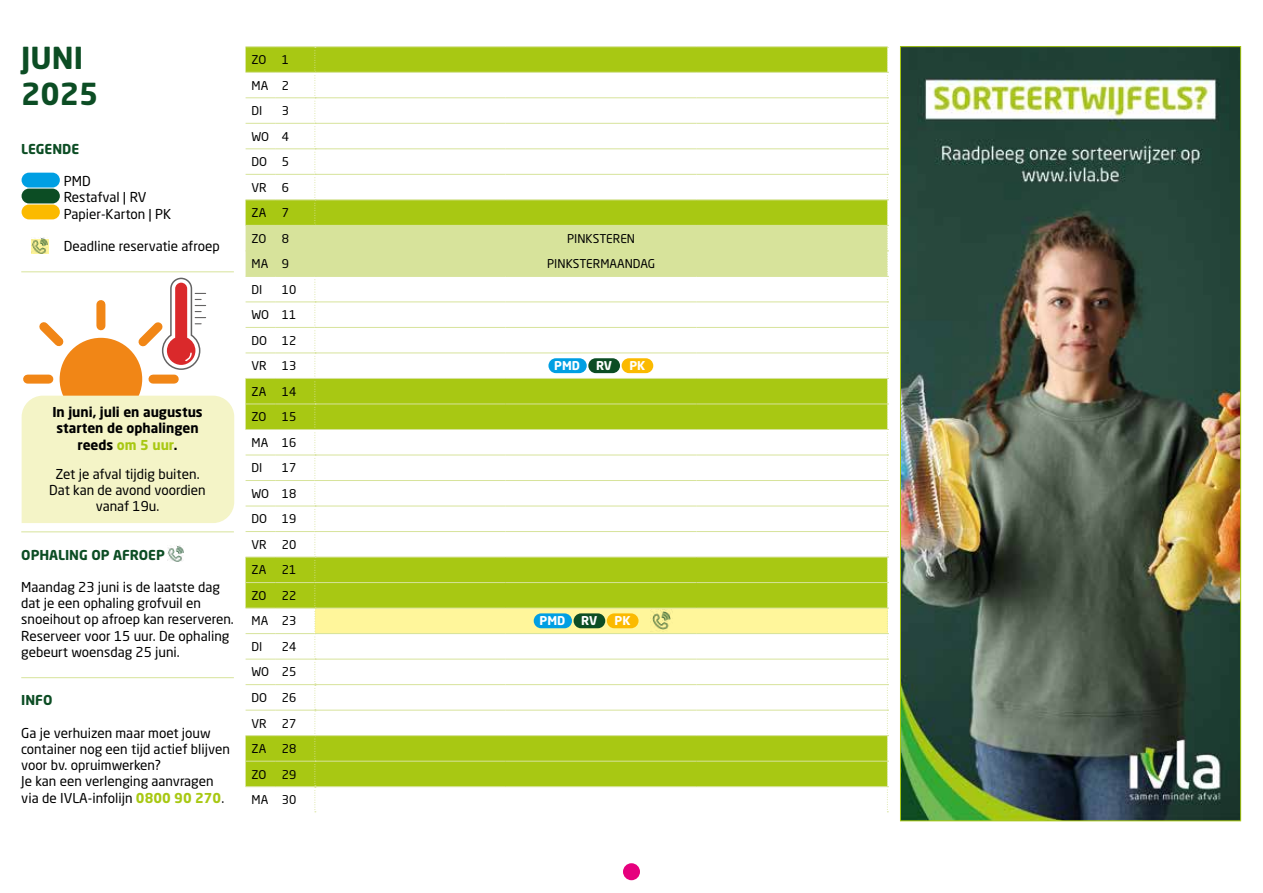
<style>
.page{position:relative;width:1263px;height:893px;background:#fff}
.page>*{position:absolute;margin:0;border:0;box-sizing:border-box;transform-origin:0 0}
.t1{font:700 30px/36px "Neo Sans W1 G";color:#0c4d24}
.t2{font:13.5px/16.2px "Neo Sans W1 G";color:#000}
.t3{font:700 13.5px/16.2px "Neo Sans W1 G";color:#000;text-align:center}
.t4{font:700 13.5px "Neo Sans W1 G";color:#0c4d24}
.t5{font:12px/25.5px "Neo Sans W1 G";color:#000;text-align:justify}
.t6{font:700 12px "Neo Sans W1 G";color:#fff}
.s1{color:#a8c813}
.s2{font-weight:700;color:#a8c813}
</style>
<div class="page">
<hr style="left:246px;top:46px;width:30px;height:1px;background:#d7e39b">
<hr style="left:276px;top:46px;width:39px;height:1px;background:#d7e39b">
<hr style="left:315px;top:46px;width:191px;height:1px;background:#d7e39b">
<hr style="left:506px;top:46px;width:190px;height:1px;background:#d7e39b">
<hr style="left:696px;top:46px;width:192px;height:1px;background:#d7e39b">
<svg style="left:246px;top:47px;width:642px;height:765px"></svg>
<img style="left:902px;top:48px;width:337px;height:771px">
<div style="left:548px;top:358px;width:39px;height:15px;background:#009fe3;border-radius:7px"></div>
<div style="left:588px;top:358px;width:32px;height:15px;background:#0c4d24;border-radius:7px"></div>
<div style="left:622px;top:358px;width:31px;height:15px;background:#fbba00;border-radius:7px"></div>
<div style="left:22px;top:173px;width:38px;height:15px;background:#009fe3;border-radius:7px"></div>
<div style="left:22px;top:189px;width:38px;height:14px;background:#0c4d24;border-radius:7px"></div>
<div style="left:22px;top:205px;width:38px;height:14px;background:#fbba00;border-radius:7px"></div>
<div style="left:60px;top:338px;width:82px;height:82px;background:#f18616;border-radius:50%"></div>
<svg style="left:23px;top:277px;width:183px;height:111px"></svg>
<div style="left:22px;top:396px;width:212px;height:127px;background:#f4f4c7"></div>
<hr style="left:21px;top:271px;width:213px;height:1px;background:#d7e39b">
<hr style="left:21px;top:531px;width:213px;height:1px;background:#d7e39b">
<hr style="left:21px;top:677px;width:213px;height:1px;background:#d7e39b">
<img style="left:168px;top:546px;width:16px;height:16px">
<img style="left:32px;top:237px;width:17px;height:17px">
<img style="left:650px;top:610px;width:23px;height:22px">
<div style="left:534px;top:613px;width:38px;height:15px;background:#009fe3;border-radius:7px"></div>
<div style="left:574px;top:613px;width:31px;height:15px;background:#0c4d24;border-radius:7px"></div>
<div style="left:607px;top:613px;width:31px;height:15px;background:#fbba00;border-radius:7px"></div>
<div style="left:623px;top:863px;width:17px;height:17px;background:#e6007e;border-radius:50%"></div>
<h1 class="t1" style="left:21px;top:39px;width:79px">JUNI<br>2025</h1>
<p class="t4" style="left:21px;top:140px;width:60px">LEGENDE</p>
<p class="t2" style="left:64px;top:173px;width:109px">PMD<br>Restafval | RV<br>Papier-Karton | PK</p>
<p class="t2" style="left:64px;top:238px;width:157px">Deadline reservatie afroep</p>
<p class="t3" style="left:52px;top:404px;width:152px">In juni, juli en augustus starten de ophalingen reeds <span class="s1">om 5 uur</span>.</p>
<p class="t2" style="left:49px;top:465px;width:158px;text-align:center">Zet je afval tijdig buiten.<br>Dat kan de avond voordien vanaf 19u.</p>
<p class="t4" style="left:21px;top:546px;width:145px">OPHALING OP AFROEP</p>
<p class="t2" style="left:21px;top:579px;width:214px">Maandag 23 juni is de laatste dag dat je een ophaling grofvuil en snoeihout op afroep kan reserveren.<br>Reserveer voor 15 uur. De ophaling gebeurt woensdag 25 juni.</p>
<p class="t4" style="left:21px;top:692px;width:33px">INFO</p>
<p class="t2" style="left:21px;top:725px;width:210px">Ga je verhuizen maar moet jouw container nog een tijd actief blijven voor bv. opruimwerken?<br>Je kan een verlenging aanvragen via de IVLA-infolijn <span class="s2">0800 90 270</span>.</p>
<p class="t5" style="left:252px;top:47px;width:16px">ZO</p>
<p class="t5" style="left:252px;top:47px;width:39px;text-indent:30px">1<br>MA 2<br>DI</p>
<p class="t5" style="left:252px;top:98px;width:39px;text-indent:30px">3<br>WO 4<br>DO 5<br>VR 6<br>ZA</p>
<p class="t5" style="left:282px;top:200px;width:9px">7</p>
<p class="t5" style="left:252px;top:225px;width:16px">ZO</p>
<p class="t5" style="left:282px;top:225px;width:9px">8</p>
<p class="t5" style="left:567px;top:225px;width:70px">PINKSTEREN</p>
<p class="t5" style="left:252px;top:251px;width:39px">MA 9</p>
<p class="t5" style="left:547px;top:251px;width:109px">PINKSTERMAANDAG</p>
<p class="t5" style="left:252px;top:276px;width:12px">DI</p>
<p class="t5" style="left:252px;top:276px;width:46px;text-indent:30px">10<br>WO 11<br>DO 12<br>VR 13<br>ZA</p>
<p class="t6" style="left:554px;top:358px;width:27px">PMD</p>
<p class="t6" style="left:596px;top:358px;width:18px">RV</p>
<p class="t6" style="left:629px;top:358px;width:17px">PK</p>
<p class="t5" style="left:282px;top:378px;width:16px">14</p>
<p class="t5" style="left:252px;top:404px;width:16px">ZO</p>
<p class="t5" style="left:252px;top:404px;width:46px;text-indent:30px">15<br>MA 16<br>DI</p>
<p class="t5" style="left:252px;top:455px;width:46px;text-indent:30px">17<br>WO 18<br>DO 19<br>VR 20<br>ZA</p>
<p class="t5" style="left:282px;top:557px;width:16px">21</p>
<p class="t5" style="left:252px;top:583px;width:16px">ZO</p>
<p class="t5" style="left:252px;top:583px;width:46px;text-indent:30px">22<br>MA 23<br>DI</p>
<p class="t5" style="left:252px;top:634px;width:46px;text-indent:30px">24<br>WO 25<br>DO 26<br>VR 27<br>ZA</p>
<p class="t5" style="left:282px;top:736px;width:16px">28</p>
<p class="t5" style="left:252px;top:761px;width:16px">ZO</p>
<p class="t5" style="left:252px;top:761px;width:46px;text-align:right">29<br>MA 30</p>
<p class="t6" style="left:540px;top:613px;width:27px">PMD</p>
<p class="t6" style="left:581px;top:613px;width:18px">RV</p>
<p class="t6" style="left:615px;top:613px;width:17px">PK</p>
</div>
